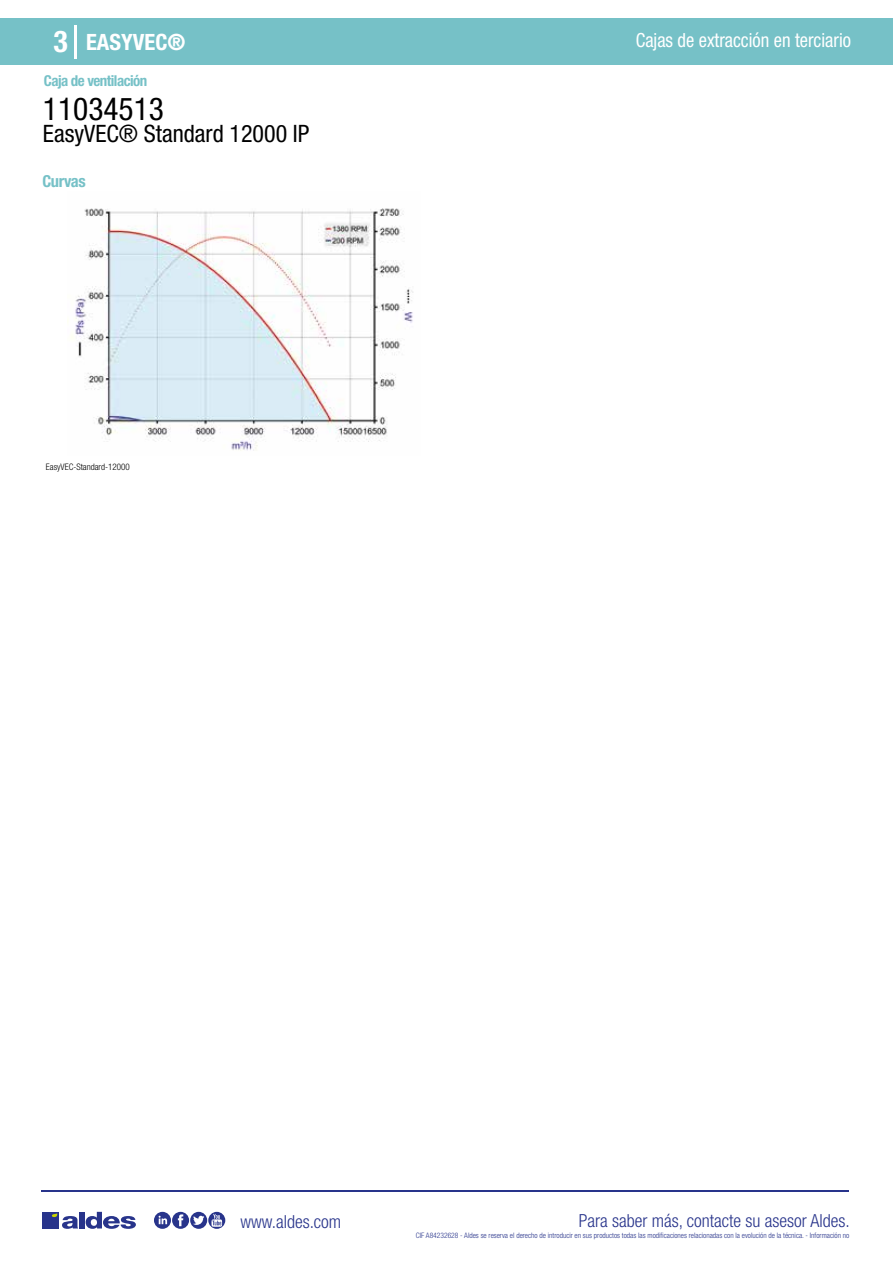
<style>
.page{position:relative;width:893px;height:1263px;background:#fff}
.page>*{position:absolute;margin:0;border:0;box-sizing:border-box;transform-origin:0 0}
.t1{font:condensed 31.5px "Helvetica Neue LT Std";color:#000}
.t2{font:700 condensed 30px "Helvetica Neue LT Std";color:#fff}
.t3{font:condensed 24px "Helvetica Neue LT Std";color:#000}
.t4{font:700 condensed 22.5px "Helvetica Neue LT Std";color:#fff}
.t5{font:condensed 19.5px "Helvetica Neue LT Std";color:#fff;scale:.95 1}
.t6{font:300 condensed 18px "Helvetica Neue";color:#28348b}
.t7{font:700 condensed 16.5px "Helvetica Neue LT Std";letter-spacing:-.025em;color:#76c1c7}
.t8{font:700 condensed 15px "Helvetica Neue LT Std";letter-spacing:-.035em;color:#76c1c7}
.t9{font:300 condensed 9px "Helvetica Neue";color:#000}
.t10{font:300 condensed 7.5px "Helvetica Neue";color:#28348b}
</style>
<div class="page">
<div style="left:0;top:18px;width:893px;height:46px;background:#76c1c7"></div>
<hr style="left:74px;top:25px;width:2px;height:33px;background:#fff">
<hr style="left:41px;top:1190px;width:808px;height:1px;background:#28348b">
<svg style="left:154px;top:1212px;width:71px;height:17px"></svg>
<div style="left:42px;top:1212px;width:17px;height:16px;background:#28348b"></div>
<div style="left:79px;top:1212px;width:5px;height:16px;background:#28348b"></div>
<svg style="left:86px;top:1212px;width:50px;height:17px"></svg>
<svg style="left:52px;top:1213px;width:26px;height:16px"></svg>
<img style="left:71px;top:208px;width:342px;height:243px">
<h2 class="t2" style="left:54px;top:24px;width:16px">3</h2>
<h3 class="t4" style="left:86px;top:28px;width:101px">EASYVEC®</h3>
<h3 class="t5" style="left:636px;top:29px;width:228px">Cajas de extracción en terciario</h3>
<h3 class="t8" style="left:44px;top:71px;width:105px">Caja de ventilación</h3>
<h1 class="t1" style="left:43px;top:91px;width:122px">11034513</h1>
<h3 class="t3" style="left:43px;top:120px;width:268px">EasyVEC® Standard 12000 IP</h3>
<h3 class="t7" style="left:43px;top:171px;width:45px">Curvas</h3>
<p class="t9" style="left:46px;top:461px;width:85px">EasyVEC-Standard-12000</p>
<h3 class="t6" style="left:240px;top:1211px;width:102px">www.aldes.com</h3>
<h3 class="t6" style="left:579px;top:1211px;width:272px">Para saber más, contacte su asesor Aldes.</h3>
<p class="t10" style="left:416px;top:1230px;width:435px">CIF A84232628 - Aldes se reserva el derecho de introducir en sus productos todas las modificaciones relacionadas con la evolución de la técnica. - Información no</p>
</div>
